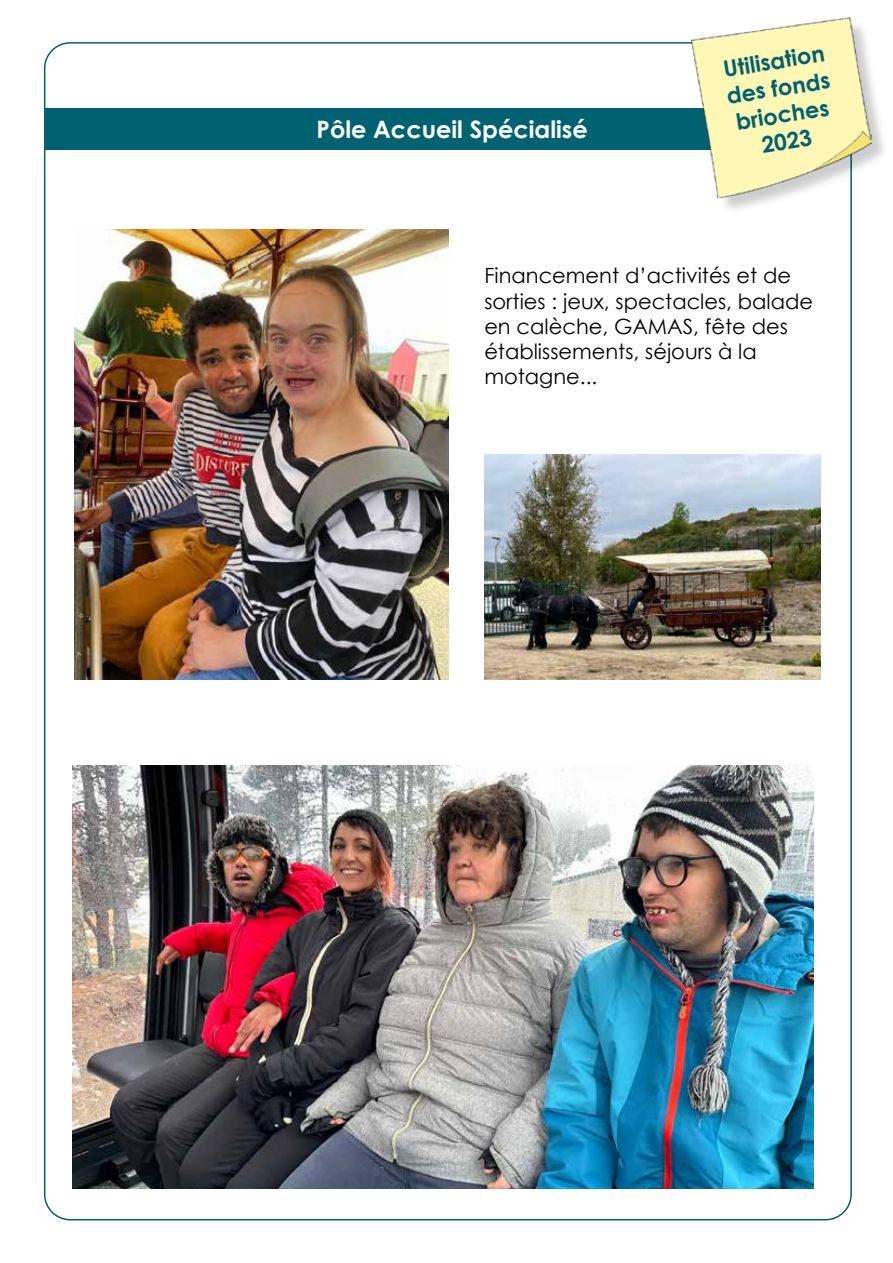
<style>
.page{position:relative;width:893px;height:1263px;background:#fff}
.page>*{position:absolute;margin:0;border:0;box-sizing:border-box;transform-origin:0 0}
.t1{font:700 24px "Century Gothic";color:#fff}
.t2{font:700 22.5px/27px "Century Gothic";color:#006271;text-align:center}
.t3{font:21px/25.2px "Century Gothic";color:#000}
</style>
<div class="page">
<div style="left:44px;top:108px;width:808px;height:41px;background:#006271"></div>
<img style="left:75px;top:229px;width:373px;height:451px">
<img style="left:73px;top:765px;width:741px;height:423px">
<img style="left:484px;top:455px;width:336px;height:224px">
<div style="left:694px;top:20px;width:195px;height:196px;background:#000;opacity:.2"></div>
<img style="left:692px;top:17px;width:179px;height:180px">
<p class="t1" style="left:317px;top:111px;width:273px">Pôle Accueil Spécialisé</p>
<p class="t2" style="left:720px;top:55px;width:106px;rotate:-9deg">Utilisation des fonds brioches<br>2023</p>
<p class="t3" style="left:484px;top:263px;width:330px">Financement d’activités et de sorties : jeux, spectacles, balade en calèche, GAMAS, fête des établissements, séjours à la motagne...</p>
</div>
